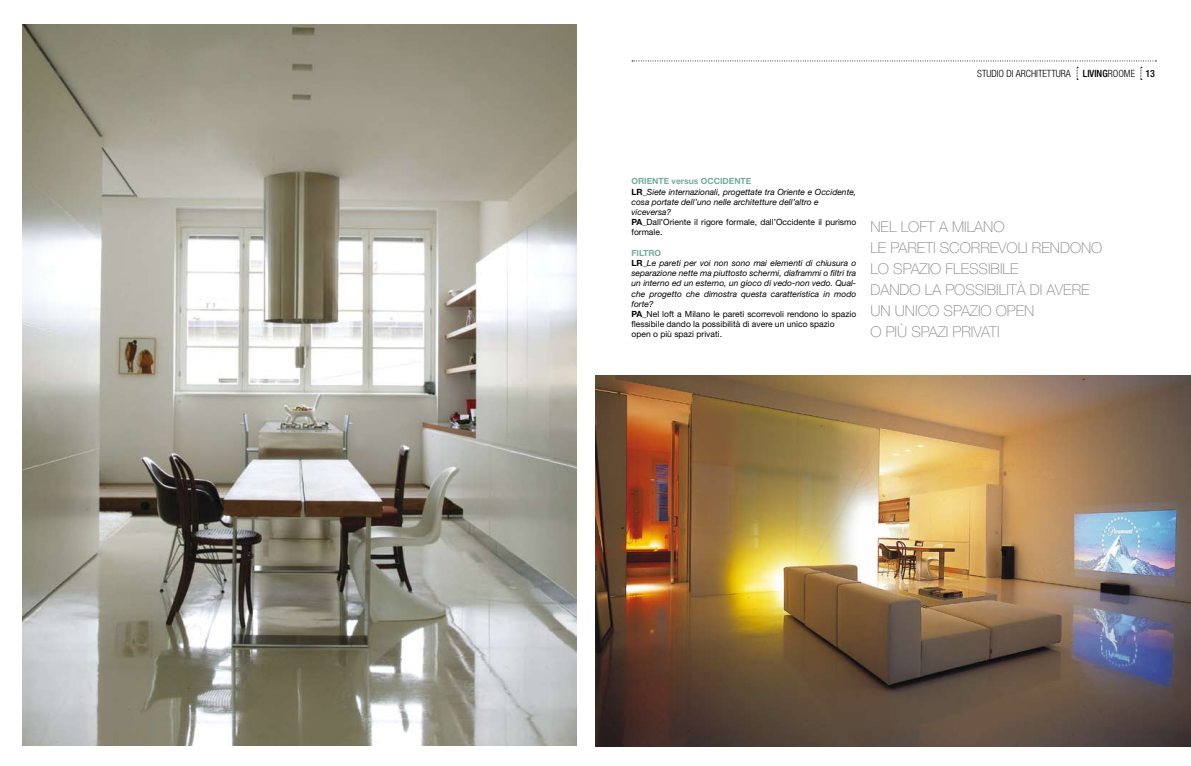
<style>
.page{position:relative;width:1191px;height:766px;background:#fff}
.page>*{position:absolute;margin:0;border:0;box-sizing:border-box;transform-origin:0 0}
.t1{font:100 15px/21px "Helvetica Neue";color:#87888a}
.t2{font:300 condensed 10px "Helvetica Neue";color:#000}
.t3{font:italic 8.5px/10.2px "Helvetica Neue";color:#000}
.s1{font-weight:500}
.s2{font-weight:700;font-style:normal;color:#72ad9f}
.s3{font-weight:700;font-style:normal}
.s4{font-style:normal}
</style>
<div class="page">
<svg style="left:632px;top:61px;width:524px;height:19px"></svg>
<img style="left:22px;top:25px;width:554px;height:720px">
<img style="left:595px;top:376px;width:596px;height:370px">
<p class="t2" style="left:977px;top:68px;width:179px">STUDIO DI ARCHITETTURA <span class="s1">LIVING</span>ROOME <span class="s1">13</span></p>
<p class="t3" style="left:631px;top:176px;width:226px"><span class="s2">ORIENTE versus OCCIDENTE<br></span><span class="s3">LR_</span>Siete internazionali, progettate tra Oriente e Occidente, cosa portate dell’uno nelle architetture dell’altro e viceversa?<br><span class="s3">PA_</span><span class="s4">Dall’Oriente il rigore formale, dall’Occidente il purismo formale.</span></p>
<p class="t3" style="left:631px;top:247px;width:226px"><span class="s2">FILTRO<br></span><span class="s3">LR_</span>Le pareti per voi non sono mai elementi di chiusura o separazione nette ma piuttosto schermi, diaframmi o filtri tra un interno ed un esterno, un gioco di vedo-non vedo. Qual&shy;che progetto che dimostra questa caratteristica in modo forte?<br><span class="s3">PA_</span><span class="s4">Nel loft a Milano le pareti scorrevoli rendono lo spazio flessibile dando la possibilità di avere un unico spazio<br>open o più spazi privati.</span></p>
<h1 class="t1" style="left:870px;top:216px;width:135px">NEL LOFT A MI LANO<br>LE PARETI</h1>
<h1 class="t1" style="left:940px;top:237px;width:11px">SCORRE</h1>
<h1 class="t1" style="left:998px;top:237px;width:105px">VOLI RENDONO</h1>
<h1 class="t1" style="left:870px;top:258px;width:99px">LO SPAZIO FLESSI</h1>
<h1 class="t1" style="left:990px;top:258px;width:28px">BILE</h1>
<h1 class="t1" style="left:870px;top:279px;width:84px">DANDO LA POSSI</h1>
<h1 class="t1" style="left:986px;top:279px;width:86px">BILITÀ DI AVERE</h1>
<h1 class="t1" style="left:870px;top:300px;width:54px">UN UNICO</h1>
<h1 class="t1" style="left:943px;top:300px;width:63px">SPAZIOOPE</h1>
<h1 class="t1" style="left:1024px;top:300px;width:12px">N</h1>
<h1 class="t1" style="left:870px;top:321px;width:118px">OPIÙ SPAZIPRIVATI</h1>
</div>
